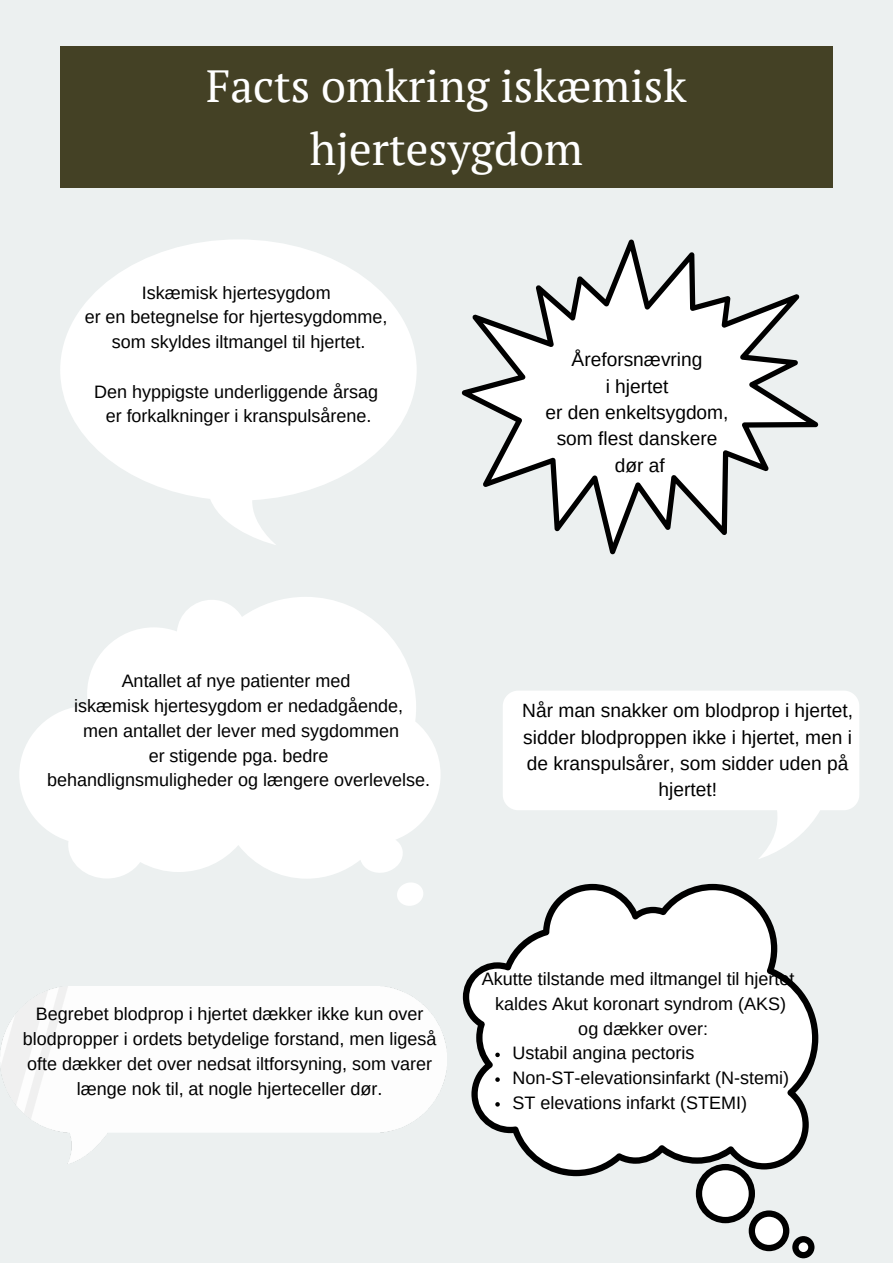
<style>
.page{position:relative;width:893px;height:1264px;background:#fff}
.page>*{position:absolute;margin:0;border:0;box-sizing:border-box;transform-origin:0 0}
.t1{font:45px/63px "PT Serif";color:#fff;text-align:center}
.t2{font:19.2px/26.2px "Arimo";color:#000;text-align:center}
.t3{font:18px/24.8px "Arimo";color:#000;text-align:center}
</style>
<div class="page">
<div style="left:0;top:0;width:892px;height:1262px;background:#ecf0f0"></div>
<div style="left:60px;top:47px;width:772px;height:140px;background:#444125"></div>
<svg style="left:461px;top:239px;width:357px;height:315px"></svg>
<svg style="left:60px;top:239px;width:356px;height:306px;fill:#fff"></svg>
<svg style="left:19px;top:597px;width:421px;height:281px;fill:#fff"></svg>
<svg style="left:397px;top:883px;width:26px;height:23px"></svg>
<svg style="left:503px;top:691px;width:356px;height:168px;fill:#fff"></svg>
<svg style="left:463px;top:883px;width:355px;height:293px;fill:#fff"></svg>
<svg style="left:695px;top:1163px;width:119px;height:95px"></svg>
<img style="left:0;top:986px;width:446px;height:177px">
<svg style="left:495px;top:1052px;width:4px;height:5px"></svg>
<svg style="left:495px;top:1077px;width:4px;height:4px"></svg>
<svg style="left:495px;top:1102px;width:4px;height:4px"></svg>
<h1 class="t1" style="left:206px;top:53px;width:482px">Facts omkring iskæmisk hjertesygdom</h1>
<p class="t3" style="left:85px;top:280px;width:304px">Iskæmisk hjertesygdom<br>er en betegnelse for hjertesygdomme, som skyldes iltmangel til hjertet.</p>
<p class="t3" style="left:94px;top:379px;width:285px">Den hyppigste underliggende årsag er forkalkninger i kranspulsårene.</p>
<p class="t2" style="left:545px;top:346px;width:184px">Åreforsnævring<br>i hjertet<br>er den enkeltsygdom, som flest danskere dør af</p>
<p class="t3" style="left:47px;top:668px;width:384px">Antallet af nye patienter med<br>iskæmisk hjertesygdom er nedadgående,<br>men antallet der lever med sygdommen<br>er stigende pga. bedre<br>behandlignsmuligheder og længere overlevelse.</p>
<p class="t2" style="left:522px;top:697px;width:332px">Når man snakker om blodprop i hjertet, sidder blodproppen ikke i hjertet, men i de kranspulsårer, som sidder uden på hjertet!</p>
<p class="t3" style="left:23px;top:1001px;width:415px">Begrebet blodprop i hjertet dækker ikke kun over blodpropper i ordets betydelige forstand, men ligeså ofte dækker det over nedsat iltforsyning, som varer længe nok til, at nogle hjerteceller dør.</p>
<p class="t3" style="left:482px;top:966px;width:314px">Akutte tilstande med iltmangel til hjertet kaldes Akut koronart syndrom (AKS) og dækker over:</p>
<p class="t3" style="left:512px;top:1040px;width:278px;text-align:left">Ustabil angina pectoris<br>Non-ST-elevationsinfarkt (N-stemi)<br>ST elevations infarkt (STEMI)</p>
</div>
